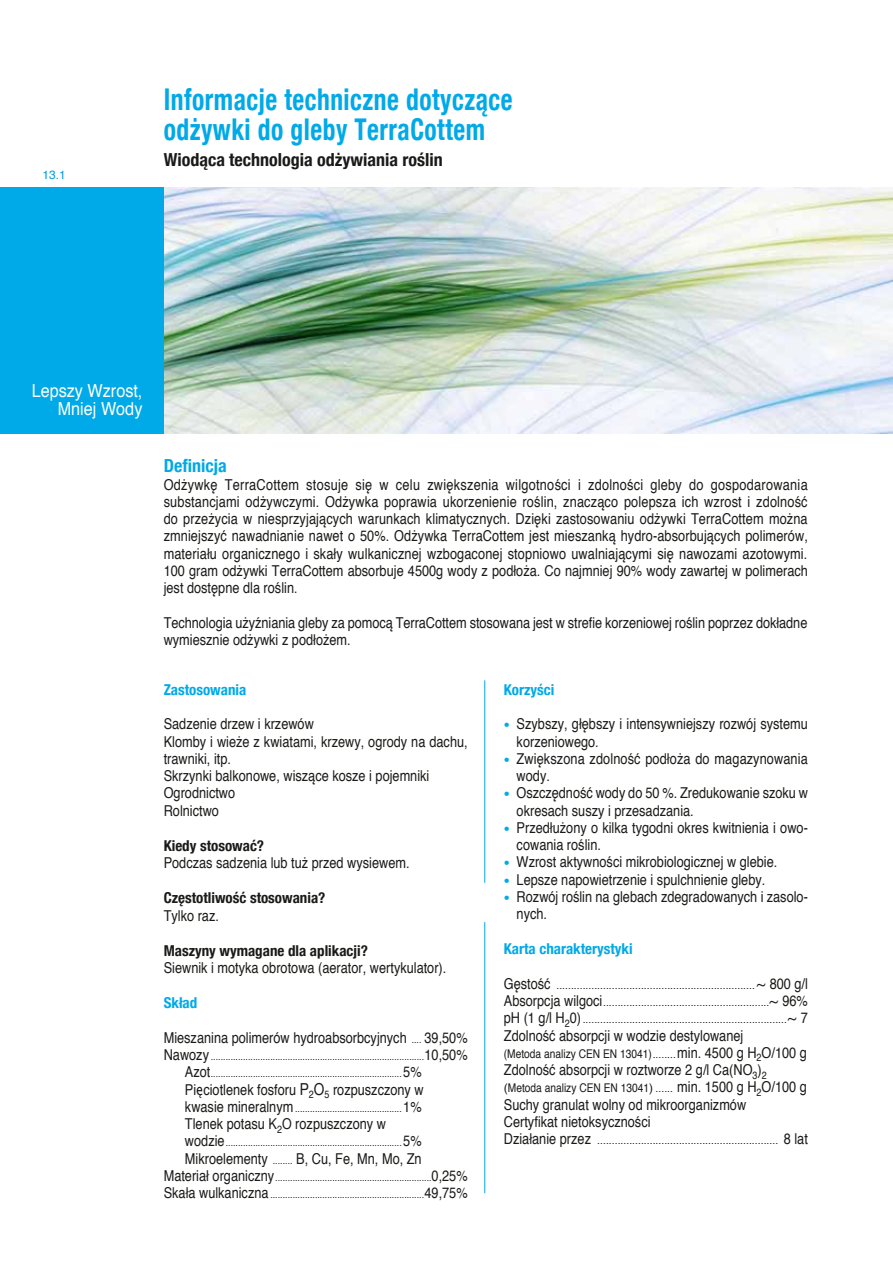
<style>
.page{position:relative;width:893px;height:1263px;background:#fff}
.page>*{position:absolute;margin:0;border:0;box-sizing:border-box;transform-origin:0 0}
.t1{font:700 condensed 30px/30px "Helvetica Neue";letter-spacing:.02em;color:#00a9e8;scale:.85 1}
.t2{font:700 condensed 18px "Helvetica Neue";color:#1a1a18}
.t3{font:18px/18.5px "Helvetica";color:#fff;text-align:right;scale:.9 1}
.t4{font:700 condensed 18px "Helvetica Neue";color:#00a9e8}
.t5{font:15px/17.2px "Helvetica";color:#1a1a18;scale:.85 1}
.t6{font:700 condensed 15px "Helvetica Neue";color:#1a1a18}
.t7{font:700 condensed 15px "Helvetica Neue";color:#00a9e8}
.t8{font:15px "Helvetica";color:#1a1a18}
.t9{font:12px "Helvetica";color:#1a1a18;scale:.85 1}
.t10{font:12px "Helvetica";color:#1a1a18}
.t11{font:12px "Helvetica";color:#009ee3}
.t12{font:10.5px "Helvetica";color:#1a1a18;scale:.85 1}
.s1{font-family:"Helvetica Neue";font-size:12px;color:#00a9e8}
.s2{font-size:10.5px}
.s3{font-size:15px}
.s4{font-family:"Lucida Grande"}
.s5{font-family:"Helvetica Neue";font-size:16.5px}
.s6{font-family:"Helvetica Neue"}
</style>
<div class="page">
<img style="left:164px;top:187px;width:729px;height:247px">
<div style="left:0;top:187px;width:164px;height:247px;background:#00a9e8"></div>
<hr style="left:484px;top:680px;width:1px;height:203px;background:#00a9e8">
<hr style="left:484px;top:922px;width:1px;height:271px;background:#00a9e8">
<p class="t11" style="left:43px;top:165px;width:25px">13.1</p>
<h1 class="t1" style="left:164px;top:84px;width:412px">Informacje techniczne dotyczące odżywki do gleby TerraCottem</h1>
<p class="t2" style="left:164px;top:149px;width:281px">Wiodąca technologia odżywiania roślin</p>
<p class="t3" style="left:32px;top:381px;width:125px">Lepszy Wzrost,<br>Mniej Wody</p>
<p class="t4" style="left:164px;top:455px;width:64px">Definicja</p>
<p class="t5" style="left:164px;top:475px;width:759px;text-align:justify">Odżywkę TerraCottem stosuje się w celu zwiększenia wilgotności i zdolności gleby do gospodarowania substancjami odżywczymi. Odżywka poprawia ukorzenienie roślin, znacząco polepsza ich wzrost i zdolność do przeżycia w niesprzyjających warunkach klimatycznych. Dzięki zastosowaniu odżywki TerraCottem można zmniejszyć nawadnianie nawet o 50%. Odżywka TerraCottem jest mieszanką hydro-absorbujących polimerów, materiału organicznego i skały wulkanicznej wzbogaconej stopniowo uwalniającymi się nawozami azotowymi.<br>100 gram odżywki TerraCottem absorbuje 4500g wody z podłoża. Co najmniej 90% wody zawartej w polimerach jest dostępne dla roślin.</p>
<p class="t5" style="left:164px;top:613px;width:759px">Technologia użyźniania gleby za pomocą TerraCottem stosowana jest w strefie korzeniowej roślin poprzez dokładne wymiesznie odżywki z podłożem.</p>
<p class="t7" style="left:164px;top:680px;width:84px">Zastosowania</p>
<p class="t5" style="left:164px;top:715px;width:359px">Sadzenie drzew i krzewów<br>Klomby i wieże z kwiatami, krzewy, ogrody na dachu, trawniki, itp.<br>Skrzynki balkonowe, wiszące kosze i pojemniki<br>Ogrodnictwo<br>Rolnictwo</p>
<p class="t6" style="left:164px;top:836px;width:102px">Kiedy stosować?</p>
<p class="t5" style="left:164px;top:854px;width:291px">Podczas sadzenia lub tuż przed wysiewem.</p>
<p class="t6" style="left:164px;top:889px;width:163px">Częstotliwość stosowania?</p>
<p class="t5" style="left:164px;top:906px;width:67px">Tylko raz.</p>
<p class="t6" style="left:164px;top:941px;width:206px">Maszyny wymagane dla aplikacji?</p>
<p class="t5" style="left:164px;top:959px;width:334px">Siewnik i motyka obrotowa (aerator, wertykulator).</p>
<p class="t7" style="left:164px;top:994px;width:35px">Skład</p>
<p class="t5" style="left:164px;top:1028px;width:359px">Mieszanina polimerów hydroabsorbcyjnych 39,50%<br>Nawozy</p>
<p class="t7" style="left:504px;top:680px;width:52px">Korzyści</p>
<p class="t5" style="left:517px;top:715px;width:344px;text-indent:-13px"><span class="s1">•</span> Szybszy, głębszy i intensywniejszy rozwój systemu korzeniowego.</p>
<p class="t5" style="left:517px;top:749px;width:344px;text-indent:-13px"><span class="s1">•</span> Zwiększona zdolność podłoża do magazynowania wody.</p>
<p class="t5" style="left:517px;top:784px;width:344px;text-indent:-13px"><span class="s1">•</span> Oszczędność wody do 50 %. Zredukowanie szoku w okresach suszy i przesadzania.</p>
<p class="t5" style="left:517px;top:818px;width:344px;text-indent:-13px"><span class="s1">•</span> Przedłużony o kilka tygodni okres kwitnienia i owo&shy;cowania roślin.</p>
<p class="t5" style="left:504px;top:853px;width:323px"><span class="s1">•</span> Wzrost aktywności mikrobiologicznej w glebie.</p>
<p class="t5" style="left:504px;top:870px;width:309px"><span class="s1">•</span> Lepsze napowietrzenie i spulchnienie gleby.</p>
<p class="t5" style="left:517px;top:887px;width:344px;text-indent:-13px"><span class="s1">•</span> Rozwój roślin na glebach zdegradowanych i zasolo&shy;nych.</p>
<p class="t7" style="left:504px;top:940px;width:130px">Karta charakterystyki</p>
<p class="t5" style="left:504px;top:974px;width:57px">Gęstość</p>
<p class="t8" style="left:757px;top:971px;width:53px">~ 800 g/l</p>
<p class="t5" style="left:504px;top:992px;width:117px">Absorpcja wilgoci</p>
<p class="t8" style="left:769px;top:988px;width:40px">~ 96%</p>
<p class="t5" style="left:504px;top:1009px;width:92px">pH (1 g/l H<sub>2</sub>0)</p>
<p class="t8" style="left:788px;top:1005px;width:22px">~ 7</p>
<p class="t5" style="left:504px;top:1026px;width:283px">Zdolność absorpcji w wodzie destylowanej</p>
<p class="t9" style="left:504px;top:1043px;width:358px">(Metoda analizy CEN EN 13041)<span class="s2">........</span><span class="s3">min. 4500 g H</span><sub>2</sub><span class="s3">O/100 g</span></p>
<p class="t5" style="left:504px;top:1061px;width:311px">Zdolność absorpcji w roztworze 2 g/l Ca(NO<sub>3</sub>)<sub>2</sub></p>
<p class="t10" style="left:504px;top:1078px;width:304px">(Metoda analizy CEN EN 13041) <span class="s2">......</span> <span class="s3">min. 1500 g H</span><sub>2</sub><span class="s3">O/100 g</span></p>
<p class="t5" style="left:504px;top:1095px;width:287px">Suchy granulat wolny od mikroorganizmów<br>Certyfikat nietoksyczności<br>Działanie przez</p>
<p class="t5" style="left:424px;top:1046px;width:52px">10,50%</p>
<p class="t12" style="left:185px;top:1065px;width:280px"><span class="s3">Azot</span>............................................................................. <span class="s3">5%</span></p>
<p class="t5" style="left:185px;top:1080px;width:282px">Pi<span class="s4">ę</span>ciotlenek fosforu <span class="s5">P</span><sub>2</sub><span class="s5">O</span><sub>5</sub> rozpuszczony w</p>
<p class="t12" style="left:185px;top:1099px;width:280px"><span class="s3">kwasie mineralnym</span> ........................................... <span class="s3">1%</span></p>
<p class="t5" style="left:185px;top:1115px;width:238px">Tlenek potasu <span class="s6">K</span><sub>2</sub><span class="s6">O</span> rozpuszczony w</p>
<p class="t12" style="left:185px;top:1134px;width:280px"><span class="s3">wodzie</span>....................................................................... <span class="s3">5%</span></p>
<p class="t5" style="left:164px;top:1149px;width:305px;text-indent:21px">Mikroelementy <span class="s2">........</span> B, Cu, Fe, Mn, Mo, Zn<br>Materiał organiczny</p>
<p class="t5" style="left:784px;top:1130px;width:30px">8 lat</p>
<p class="t5" style="left:432px;top:1166px;width:44px">0,25%</p>
<p class="t5" style="left:164px;top:1184px;width:125px">Skała wulkaniczna</p>
<p class="t5" style="left:424px;top:1184px;width:52px">49,75%</p>
</div>
